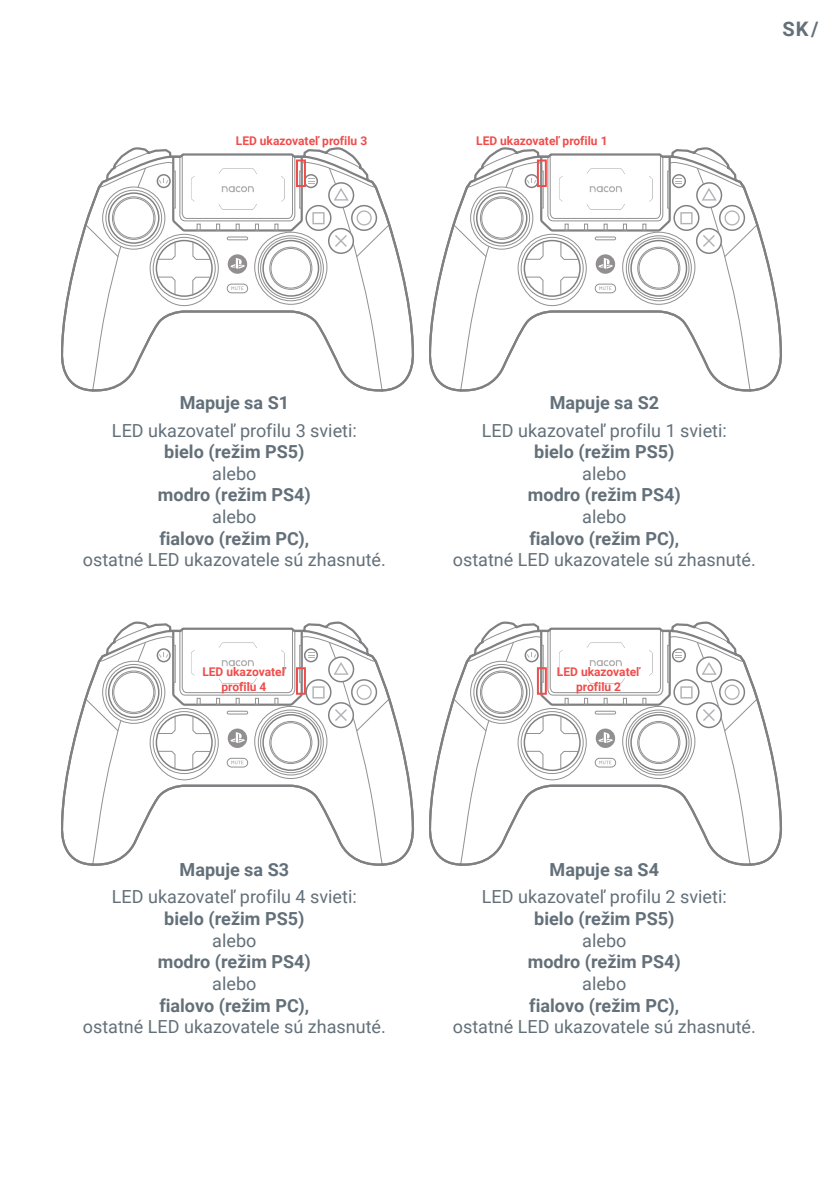
<style>
.page{position:relative;width:840px;height:1191px;background:#fff}
.page>*{position:absolute;margin:0;border:0;box-sizing:border-box;transform-origin:0 0}
.t1{font:700 20px "Roboto";color:#637079}
.t2{font:18px "Roboto";color:#637079}
.t3{font:700 18px "Roboto";color:#637079}
.t4{font:700 12px/14.4px "Roboto";color:#ef4d4b;text-align:center}
</style>
<div class="page">
<svg style="left:61px;top:147px;width:354px;height:245px"></svg>
<svg style="left:61px;top:621px;width:354px;height:245px"></svg>
<svg style="left:429px;top:147px;width:353px;height:245px"></svg>
<svg style="left:429px;top:621px;width:353px;height:245px"></svg>
<div style="left:296px;top:159px;width:10px;height:28px;border:2px solid #ef4d4b"></div>
<div style="left:296px;top:667px;width:10px;height:27px;border:2px solid #ef4d4b"></div>
<div style="left:536px;top:667px;width:10px;height:27px;border:2px solid #ef4d4b"></div>
<div style="left:536px;top:159px;width:10px;height:28px;border:2px solid #ef4d4b"></div>
<p class="t4" style="left:236px;top:133px;width:133px">LED ukazovateľ profilu 3</p>
<p class="t4" style="left:476px;top:133px;width:133px">LED ukazovateľ profilu 1</p>
<p class="t1" style="left:782px;top:15px;width:38px">SK /</p>
<p class="t3" style="left:179px;top:390px;width:111px">Mapuje sa S1</p>
<p class="t2" style="left:112px;top:417px;width:246px">LED ukazovateľ profilu 3 svieti:</p>
<p class="t3" style="left:164px;top:439px;width:142px">bielo (režim PS5)</p>
<p class="t2" style="left:212px;top:461px;width:46px">alebo</p>
<p class="t3" style="left:158px;top:482px;width:154px">modro (režim PS4)</p>
<p class="t2" style="left:212px;top:504px;width:46px">alebo</p>
<p class="t3" style="left:159px;top:525px;width:151px">fialovo (režim PC),</p>
<p class="t2" style="left:83px;top:547px;width:304px">ostatné LED ukazovatele sú zhasnuté.</p>
<p class="t4" style="left:202px;top:664px;width:85px">LED ukazovateľ profilu 4</p>
<p class="t3" style="left:179px;top:857px;width:111px">Mapuje sa S3</p>
<p class="t2" style="left:112px;top:884px;width:246px">LED ukazovateľ profilu 4 svieti:</p>
<p class="t3" style="left:164px;top:906px;width:142px">bielo (režim PS5)</p>
<p class="t2" style="left:212px;top:927px;width:46px">alebo</p>
<p class="t3" style="left:158px;top:949px;width:154px">modro (režim PS4)</p>
<p class="t2" style="left:212px;top:971px;width:46px">alebo</p>
<p class="t3" style="left:159px;top:992px;width:151px">fialovo (režim PC),</p>
<p class="t2" style="left:83px;top:1014px;width:304px">ostatné LED ukazovatele sú zhasnuté.</p>
<p class="t3" style="left:549px;top:390px;width:111px">Mapuje sa S2</p>
<p class="t2" style="left:481px;top:417px;width:246px">LED ukazovateľ profilu 1 svieti:</p>
<p class="t3" style="left:534px;top:439px;width:142px">bielo (režim PS5)</p>
<p class="t2" style="left:582px;top:461px;width:46px">alebo</p>
<p class="t3" style="left:527px;top:482px;width:154px">modro (režim PS4)</p>
<p class="t2" style="left:582px;top:504px;width:46px">alebo</p>
<p class="t3" style="left:529px;top:525px;width:151px">fialovo (režim PC),</p>
<p class="t2" style="left:452px;top:547px;width:304px">ostatné LED ukazovatele sú zhasnuté.</p>
<p class="t4" style="left:556px;top:664px;width:85px">LED ukazovateľ profilu 2</p>
<p class="t3" style="left:549px;top:857px;width:111px">Mapuje sa S4</p>
<p class="t2" style="left:481px;top:884px;width:246px">LED ukazovateľ profilu 2 svieti:</p>
<p class="t3" style="left:534px;top:906px;width:142px">bielo (režim PS5)</p>
<p class="t2" style="left:582px;top:927px;width:46px">alebo</p>
<p class="t3" style="left:527px;top:949px;width:154px">modro (režim PS4)</p>
<p class="t2" style="left:582px;top:971px;width:46px">alebo</p>
<p class="t3" style="left:529px;top:992px;width:151px">fialovo (režim PC),</p>
<p class="t2" style="left:452px;top:1014px;width:304px">ostatné LED ukazovatele sú zhasnuté.</p>
</div>
